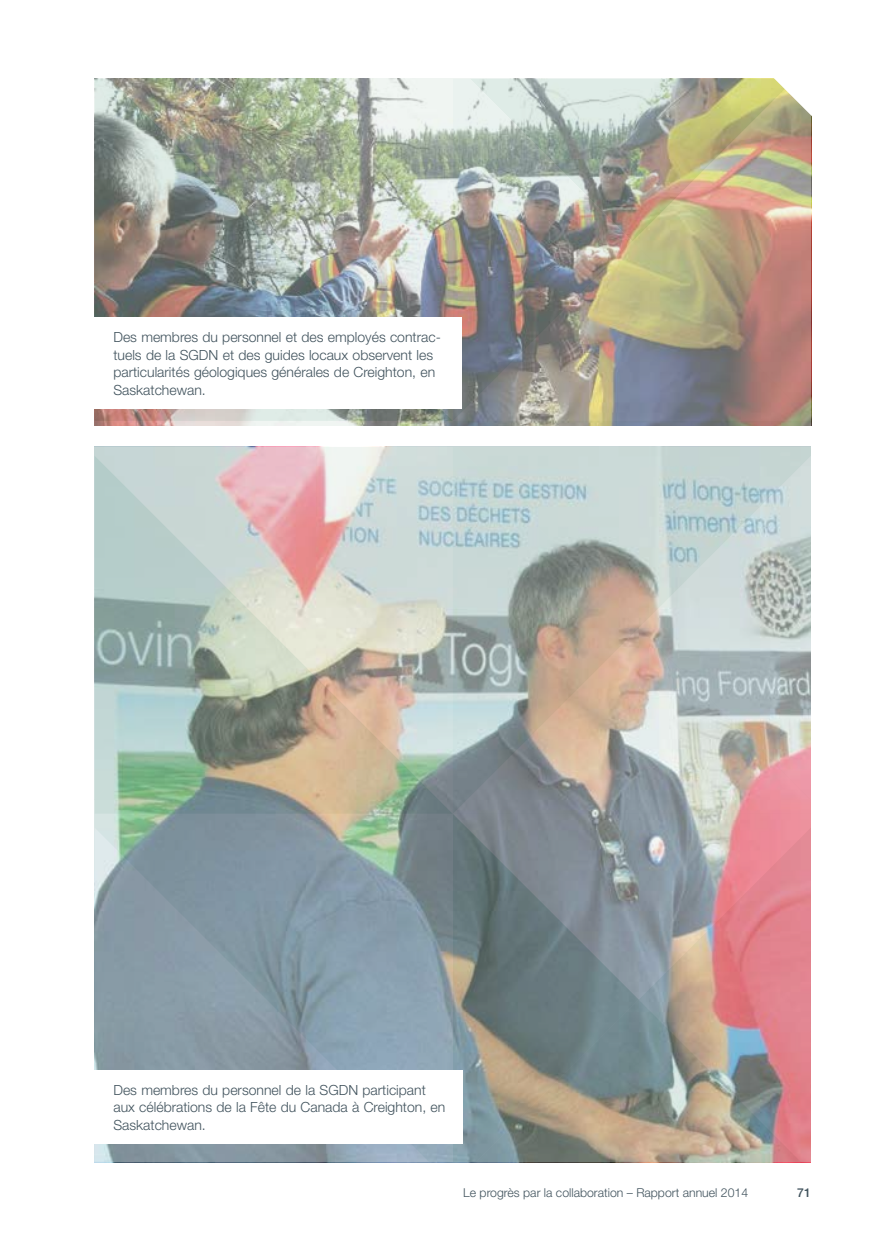
<style>
.page{position:relative;width:874px;height:1241px;background:#fff}
.page>*{position:absolute;margin:0;border:0;box-sizing:border-box;transform-origin:0 0}
.t1{font:300 14px/17.5px "Helvetica Neue LT Std";color:#41535d}
.t2{font:300 12.25px "Helvetica Neue LT Std";color:#41535d}
.t3{font:500 12.25px "Helvetica Neue LT Std";color:#41535d}
</style>
<div class="page">
<svg style="left:800px;top:999px;width:10px;height:162px;background:#e1818b"></svg>
<img style="left:638px;top:999px;width:162px;height:162px">
<svg style="left:638px;top:447px;width:172px;height:181px;background:#c2d0ce"></svg>
<svg style="left:94px;top:999px;width:173px;height:162px;background:#8a9ca6"></svg>
<svg style="left:94px;top:447px;width:173px;height:177px;background:#c0ccc9"></svg>
<svg style="left:638px;top:813px;width:172px;height:186px;background:#c39399"></svg>
<svg style="left:452px;top:813px;width:186px;height:348px;background:#7d8787"></svg>
<svg style="left:267px;top:999px;width:185px;height:162px;background:#8da1b0"></svg>
<svg style="left:94px;top:813px;width:358px;height:186px;background:#879ba3"></svg>
<svg style="left:638px;top:628px;width:172px;height:185px;background:#c0bbba"></svg>
<svg style="left:452px;top:447px;width:186px;height:366px;background:#b0b2ac"></svg>
<svg style="left:267px;top:447px;width:185px;height:177px;background:#d8cecc"></svg>
<img style="left:94px;top:624px;width:358px;height:189px">
<svg style="left:794px;top:132px;width:16px;height:109px;background:#c1a38c"></svg>
<img style="left:632px;top:79px;width:162px;height:162px">
<img style="left:99px;top:79px;width:174px;height:159px">
<svg style="left:632px;top:241px;width:178px;height:180px;background:#a28d7e"></svg>
<img style="left:452px;top:79px;width:180px;height:342px">
<svg style="left:273px;top:79px;width:179px;height:159px;background:#b8c0b1"></svg>
<img style="left:94px;top:238px;width:358px;height:183px">
<svg style="left:758px;top:78px;width:54px;height:54px"></svg>
<div style="left:94px;top:1070px;width:369px;height:73px;background:#fff"></div>
<div style="left:93px;top:317px;width:368px;height:92px;background:#fff"></div>
<p class="t1" style="left:113px;top:328px;width:329px">Des membres du personnel et des employés contrac&shy;tuels de la SGDN et des guides locaux observent les particularités géologiques générales de Creighton, en Saskatchewan.</p>
<p class="t1" style="left:113px;top:1080px;width:333px">Des membres du personnel de la SGDN participant aux célébrations de la Fête du Canada à Creighton, en<br>Saskatchewan.</p>
<p class="t2" style="left:463px;top:1184px;width:286px">Le progrès par la collaboration – Rapport annuel 2014</p>
<p class="t3" style="left:796px;top:1184px;width:15px">71</p>
</div>
